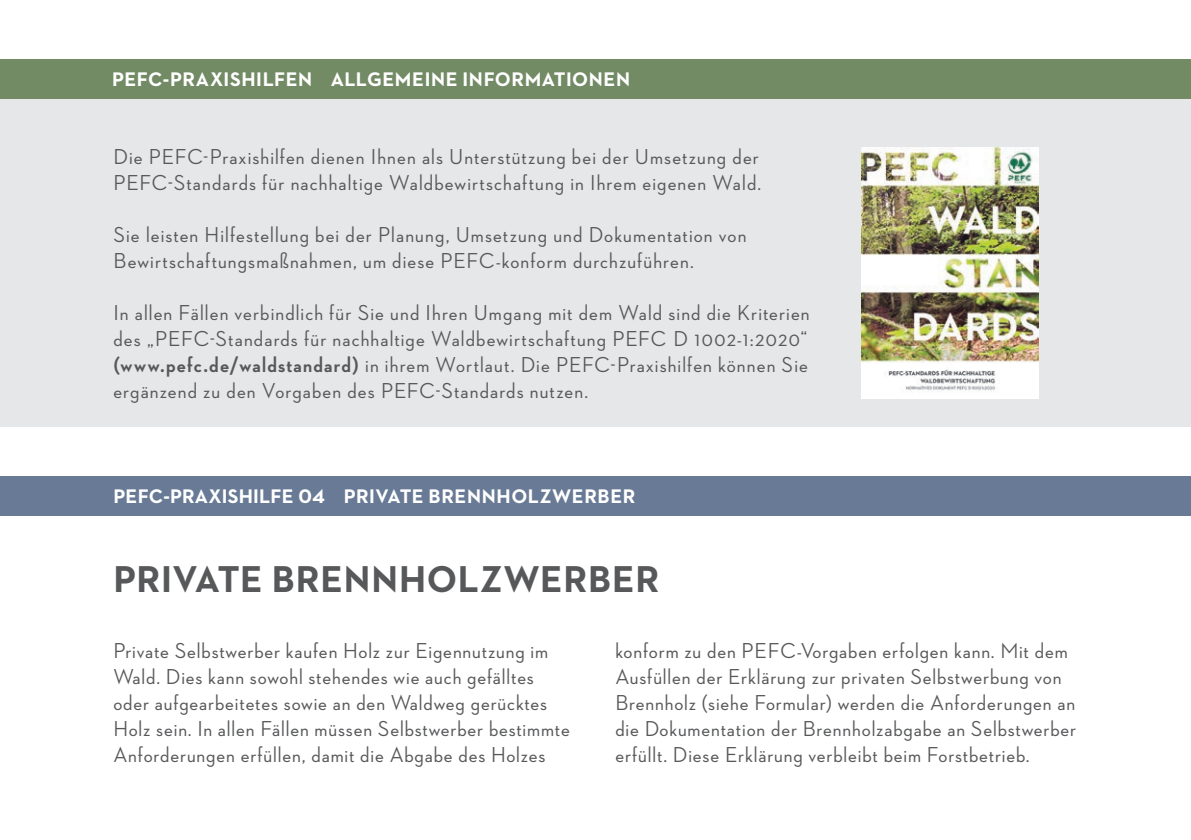
<style>
.page{position:relative;width:1191px;height:840px;background:#fff}
.page>*{position:absolute;margin:0;border:0;box-sizing:border-box;transform-origin:0 0}
.t1{font:700 38px "Neutraface 2 Text";letter-spacing:.02em;color:#57585a}
.t2{font:500 22px/26px "Neutraface 2 Display";letter-spacing:.04em;color:#57585a}
.t3{font:700 20px "Neutraface 2 Text";letter-spacing:.025em;color:#fff}
.s1{font-weight:700}
</style>
<div class="page">
<div style="left:0;top:476px;width:1191px;height:39px;background:#687a95"></div>
<div style="left:0;top:60px;width:1191px;height:366px;background:#e6e7e9"></div>
<div style="left:0;top:60px;width:1191px;height:39px;background:#738b65"></div>
<img style="left:861px;top:147px;width:177px;height:251px">
<p class="t3" style="left:112px;top:67px;width:519px">PEFC-PRAXISHILFEN ALLGEMEINE INFORMATIONEN</p>
<p class="t2" style="left:113px;top:143px;width:649px">Die PEFC-Praxishilfen dienen Ihnen als Unterstützung bei der Umsetzung der<br>PEFC-Standards für nachhaltige Waldbewirtschaftung in Ihrem eigenen Wald.</p>
<p class="t2" style="left:113px;top:221px;width:634px">Sie leisten Hilfestellung bei der Planung, Umsetzung und Dokumentation von<br>Bewirtschaftungsmaßnahmen, um diese PEFC-konform durchzuführen.</p>
<p class="t2" style="left:113px;top:299px;width:698px;text-align:justify">In allen Fällen verbindlich für Sie und Ihren Umgang mit dem Wald sind die Kriterien des „PEFC-Standards für nachhaltige Waldbewirtschaftung PEFC D 1002-1:2020“ <span class="s1">(www.pefc.de/waldstandard)</span> in ihrem Wortlaut. Die PEFC-Praxishilfen können Sie ergänzend zu den Vorgaben des PEFC-Standards nutzen.</p>
<p class="t3" style="left:113px;top:483px;width:523px">PEFC-PRAXISHILFE 04 PRIVATE BRENNHOLZWERBER</p>
<h1 class="t1" style="left:113px;top:554px;width:547px">PRIVATE BRENNHOLZWERBER</h1>
<p class="t2" style="left:113px;top:637px;width:458px">Private Selbstwerber kaufen Holz zur Eigennutzung im Wald. Dies kann sowohl stehendes wie auch gefälltes oder aufgearbeitetes sowie an den Waldweg gerücktes Holz sein. In allen Fällen müssen Selbstwerber bestimmte Anforderungen erfüllen, damit die Abgabe des Holzes</p>
<p class="t2" style="left:615px;top:637px;width:462px">konform zu den PEFC-Vorgaben erfolgen kann. Mit dem Ausfüllen der Erklärung zur privaten Selbstwerbung von Brennholz (siehe Formular) werden die Anforderungen an die Dokumentation der Brennholzabgabe an Selbstwerber erfüllt. Diese Erklärung verbleibt beim Forstbetrieb.</p>
</div>
